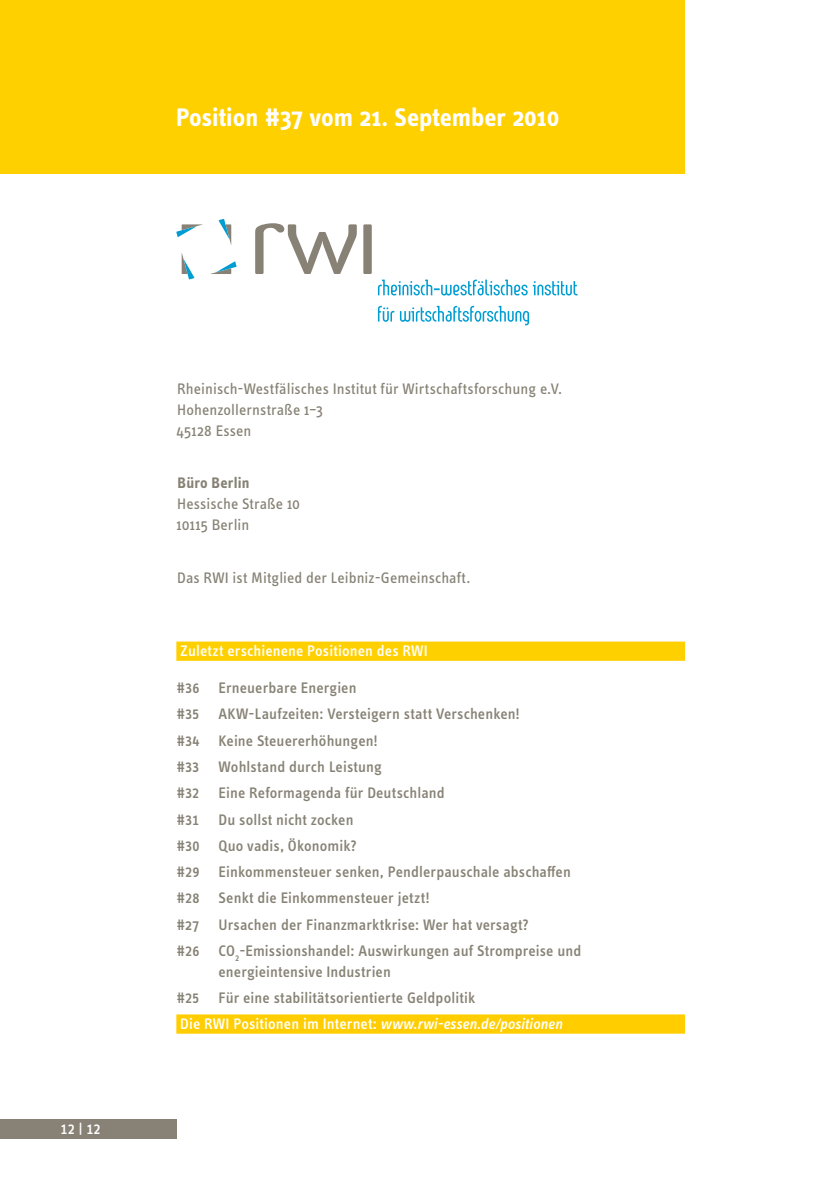
<style>
.page{position:relative;width:814px;height:1181px;background:#fff}
.page>*{position:absolute;margin:0;border:0;box-sizing:border-box;transform-origin:0 0}
.t1{font:700 26.25px "Info OT Text";color:#fff}
.H_Impressum_Kopie{font:500 15.75px/21px "Info OT Text";letter-spacing:.01em;color:#878275}
.Fließtext_Kopie{font:15.75px "Info OT Text";letter-spacing:.005em;color:#878275}
.H_Impressum_Kopie-2{font:500 15.75px "Info OT Text";letter-spacing:.005em;color:#fff}
.Fließtext_Impressum{font:15.75px "Info OT Text";letter-spacing:.005em;color:#878275}
.H_Impressum{font:500 15.75px "Info OT Text";letter-spacing:.01em;color:#fff}
.Fließtext_Kopie-2{font:700 15.75px "Info OT Text";letter-spacing:.01em;color:#878275}
.s1{font-style:italic}
</style>
<div class="page">
<div style="left:0;top:0;width:685px;height:174px;background:#ffd000"></div>
<div style="left:0;top:1118px;width:176px;height:20px;background:#878275"></div>
<div style="left:176px;top:641px;width:509px;height:20px;background:#ffd000"></div>
<div style="left:176px;top:1014px;width:509px;height:19px;background:#ffcd00"></div>
<svg style="left:378px;top:279px;width:199px;height:16px"></svg>
<svg style="left:378px;top:306px;width:151px;height:19px"></svg>
<svg style="left:176px;top:224px;width:27px;height:13px"></svg>
<svg style="left:182px;top:254px;width:12px;height:25px"></svg>
<svg style="left:218px;top:219px;width:13px;height:25px"></svg>
<svg style="left:210px;top:261px;width:26px;height:13px"></svg>
<div style="left:363px;top:224px;width:9px;height:50px;background:#878275"></div>
<svg style="left:255px;top:223px;width:102px;height:51px"></svg>
<h1 class="t1" style="left:176px;top:101px;width:384px">Position #37 vom 21. September 2010</h1>
<p class="H_Impressum_Kopie-2" style="left:61px;top:1119px;width:41px">12 | 12</p>
<p class="Fließtext_Kopie" style="left:177px;top:379px;width:386px">Rheinisch-Westfälisches Institut für Wirtschaftsforschung e.V.</p>
<p class="Fließtext_Kopie" style="left:177px;top:400px;width:147px">Hohenzollernstraße 1–3</p>
<p class="Fließtext_Kopie" style="left:176px;top:421px;width:77px">45128 Essen</p>
<p class="Fließtext_Kopie-2" style="left:177px;top:473px;width:74px">Büro Berlin</p>
<p class="Fließtext_Kopie" style="left:177px;top:494px;width:124px">Hessische Straße 10</p>
<p class="Fließtext_Kopie" style="left:176px;top:515px;width:74px">10115 Berlin</p>
<p class="Fließtext_Impressum" style="left:177px;top:568px;width:294px">Das RWI ist Mitglied der Leibniz-Gemeinschaft.</p>
<p class="H_Impressum" style="left:180px;top:641px;width:249px">Zuletzt erschienene Positionen des RWI</p>
<p class="H_Impressum_Kopie" style="left:176px;top:677px;width:182px">#36 Erneuerbare Energien</p>
<p class="H_Impressum_Kopie" style="left:176px;top:703px;width:345px">#35 AKW-Laufzeiten: Versteigern statt Verschenken!</p>
<p class="H_Impressum_Kopie" style="left:176px;top:729px;width:203px">#34 Keine Steuererhöhungen!</p>
<p class="H_Impressum_Kopie" style="left:176px;top:756px;width:207px">#33 Wohlstand durch Leistung</p>
<p class="H_Impressum_Kopie" style="left:176px;top:782px;width:270px">#32 Eine Reformagenda für Deutschland</p>
<p class="H_Impressum_Kopie" style="left:176px;top:808px;width:179px">#31 Du sollst nicht zocken</p>
<p class="H_Impressum_Kopie" style="left:176px;top:834px;width:182px">#30 Quo vadis, Ökonomik?</p>
<p class="H_Impressum_Kopie" style="left:176px;top:861px;width:396px">#29 Einkommensteuer senken, Pendlerpauschale abschaffen</p>
<p class="H_Impressum_Kopie" style="left:176px;top:887px;width:255px">#28 Senkt die Einkommensteuer jetzt!</p>
<p class="H_Impressum_Kopie" style="left:176px;top:913px;width:354px">#27 Ursachen der Finanzmarktkrise: Wer hat versagt?</p>
<p class="H_Impressum_Kopie" style="left:218px;top:939px;width:364px;text-indent:-42px">#26 CO<sub>2</sub>-Emissionshandel: Auswirkungen auf Strompreise und energieintensive Industrien</p>
<p class="H_Impressum_Kopie" style="left:176px;top:987px;width:300px">#25 Für eine stabilitätsorientierte Geldpolitik</p>
<p class="H_Impressum_Kopie-2" style="left:180px;top:1014px;width:383px">Die RWI Positionen im Internet: <span class="s1">www.rwi-essen.de/positionen</span></p>
</div>
